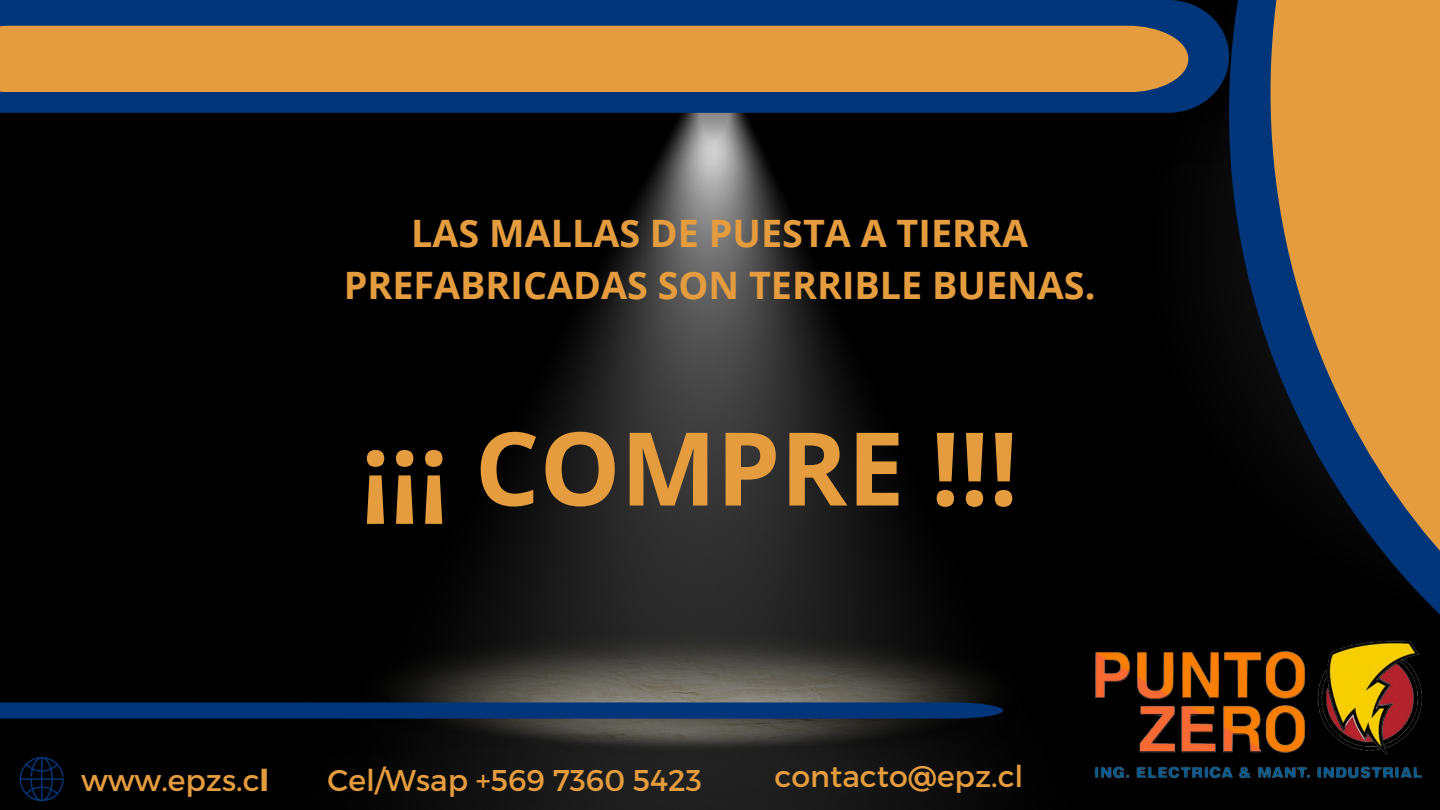
<style>
.page{position:relative;width:1440px;height:810px;background:#fff}
.page>*{position:absolute;margin:0;border:0;box-sizing:border-box;transform-origin:0 0}
.t1{font:700 101.8px "Open Sans";color:#e49c3e}
.t2{font:700 37.8px/52.6px "Open Sans";color:#e49c3e;text-align:center}
.t3{font:30px "Montserrat";color:#e49c3e}
.s1{font-weight:700}
</style>
<div class="page">
<img style="left:0;top:181px;width:1142px;height:629px">
<div style="left:1142px;top:181px;width:87px;height:405px;background:#010101"></div>
<img style="left:0;top:113px;width:1229px;height:68px">
<svg style="left:1229px;top:0;width:211px;height:810px;background:#031834"></svg>
<img style="left:0;top:704px;width:1024px;height:57px">
<div style="left:0;top:0;width:1229px;height:113px;background:#023579"></div>
<div style="left:0;top:26px;width:1188px;height:66px;background:#e49c3e"></div>
<svg style="left:1271px;top:0;width:169px;height:765px;background:#9b723e"></svg>
<svg style="left:20px;top:757px;width:44px;height:44px;background:#000e20"></svg>
<svg style="left:0;top:702px;width:1003px;height:17px;background:#043473"></svg>
<img style="left:1093px;top:586px;width:331px;height:224px">
<p class="t2" style="left:344px;top:206px;width:753px">LAS MALLAS DE PUESTA A TIERRA<br>PREFABRICADAS SON TERRIBLE BUENAS.</p>
<p class="t1" style="left:361px;top:397px;width:659px">¡¡¡ COMPRE !!!</p>
<p class="t3" style="left:81px;top:761px;width:190px">www.epzs.c<span class="s1">l</span></p>
<p class="t3" style="left:328px;top:761px;width:376px">Cel/Wsap +569 7360 5423</p>
<p class="t3" style="left:775px;top:757px;width:250px">contacto@epz.cl</p>
</div>
